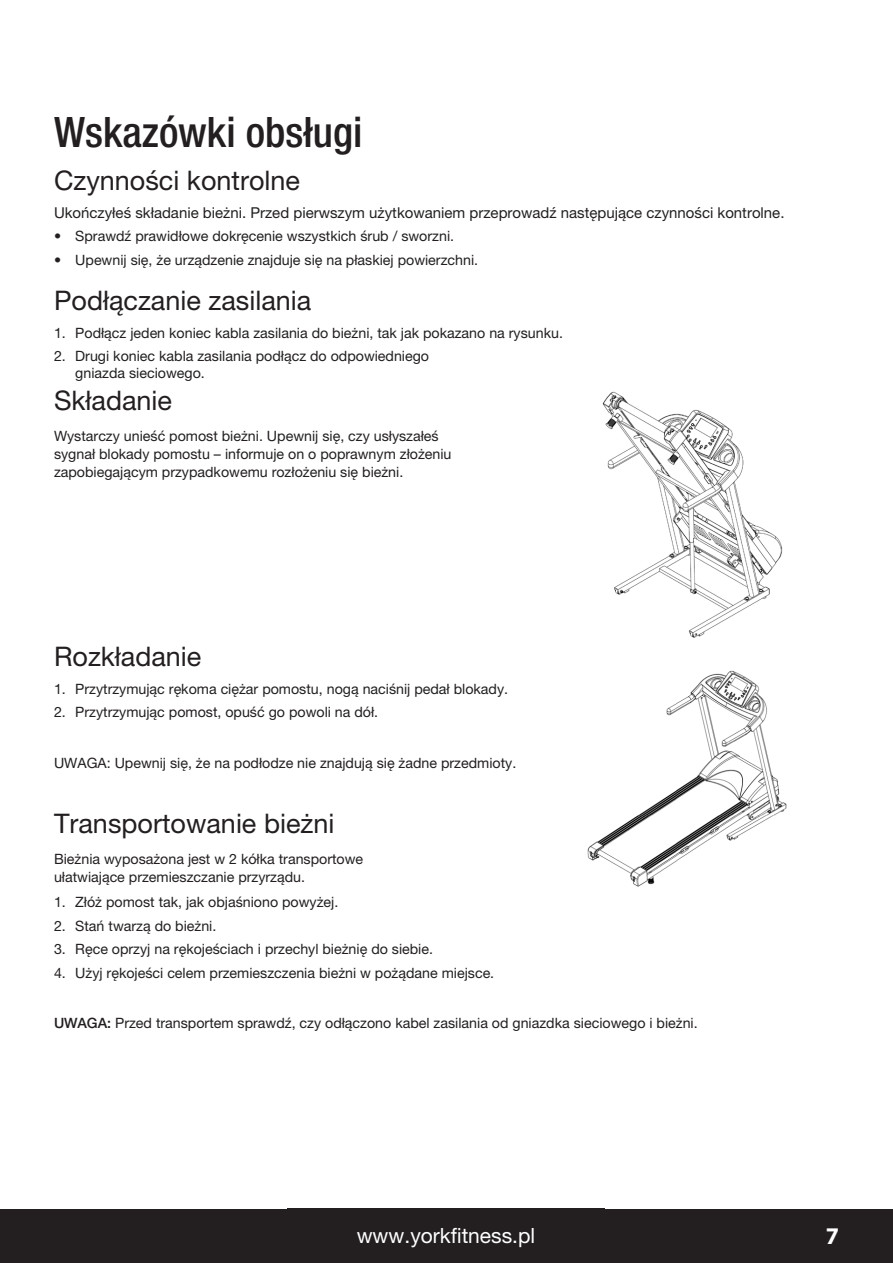
<style>
.page{position:relative;width:893px;height:1263px;background:#fff}
.page>*{position:absolute;margin:0;border:0;box-sizing:border-box;transform-origin:0 0}
.Head_1{font:500 condensed 42px "Helvetica Neue LT Pro";color:#231f20}
.Head_2{font:27px "Helvetica Neue LT Pro";color:#231f20}
.t1{font:700 24px "Myriad Pro";color:#fff}
.t2{font:21px "Helvetica Neue LT Pro";color:#fff}
.Body_10{font:15px "Helvetica Neue LT Pro";color:#231f20}
.Body{font:14.25px/18px "Helvetica Neue LT Pro";color:#231f20}
.Indent{font:14.25px/17.1px "Helvetica Neue LT Pro";color:#231f20}
.s1{font-weight:500}
</style>
<div class="page">
<hr style="left:0;top:1209px;width:1px;height:54px;background:#231f20">
<div style="left:1px;top:1209px;width:892px;height:54px;background:#231f20"></div>
<img style="left:602px;top:391px;width:180px;height:247px">
<img style="left:587px;top:670px;width:200px;height:217px">
<p class="Head_1" style="left:54px;top:107px;width:310px">Wskazówki obsługi</p>
<p class="Head_2" style="left:54px;top:164px;width:247px">Czynności kontrolne</p>
<p class="Body_10" style="left:54px;top:204px;width:732px">Ukończyłeś składanie bieżni. Przed pierwszym użytkowaniem przeprowadź następujące czynności kontrolne.</p>
<p class="Body" style="left:54px;top:227px;width:402px">• Sprawdź prawidłowe dokręcenie wszystkich śrub / sworzni.</p>
<p class="Body" style="left:54px;top:251px;width:426px">• Upewnij się, że urządzenie znajduje się na płaskiej powierzchni.</p>
<p class="Head_2" style="left:54px;top:284px;width:259px">Podłączanie zasilania</p>
<p class="Indent" style="left:54px;top:324px;width:510px">1. Podłącz jeden koniec kabla zasilania do bieżni, tak jak pokazano na rysunku.</p>
<p class="Indent" style="left:75px;top:347px;width:355px;text-indent:-21px">2. Drugi koniec kabla zasilania podłącz do odpowiedniego gniazda sieciowego.</p>
<p class="Head_2" style="left:54px;top:384px;width:120px">Składanie</p>
<p class="Body" style="left:54px;top:427px;width:399px">Wystarczy unieść pomost bieżni. Upewnij się, czy usłyszałeś sygnał blokady pomostu – informuje on o poprawnym złożeniu zapobiegającym przypadkowemu rozłożeniu się bieżni.</p>
<p class="Head_2" style="left:54px;top:640px;width:149px">Rozkładanie</p>
<p class="Indent" style="left:54px;top:680px;width:456px">1. Przytrzymując rękoma ciężar pomostu, nogą naciśnij pedał blokady.</p>
<p class="Indent" style="left:54px;top:703px;width:326px">2. Przytrzymując pomost, opuść go powoli na dół.</p>
<p class="Body" style="left:54px;top:754px;width:464px">UWAGA: Upewnij się, że na podłodze nie znajdują się żadne przedmioty.</p>
<p class="Head_2" style="left:54px;top:807px;width:282px">Transportowanie bieżni</p>
<p class="Body" style="left:54px;top:849px;width:311px">Bieżnia wyposażona jest w 2 kółka transportowe ułatwiające przemieszczanie przyrządu.</p>
<p class="Indent" style="left:54px;top:893px;width:286px">1. Złóż pomost tak, jak objaśniono powyżej.</p>
<p class="Indent" style="left:54px;top:917px;width:164px">2. Stań twarzą do bieżni.</p>
<p class="Indent" style="left:54px;top:940px;width:381px">3. Ręce oprzyj na rękojeściach i przechyl bieżnię do siebie.</p>
<p class="Indent" style="left:54px;top:964px;width:442px">4. Użyj rękojeści celem przemieszczenia bieżni w pożądane miejsce.</p>
<p class="Body" style="left:54px;top:1014px;width:645px"><span class="s1">UWAGA:</span> Przed transportem sprawdź, czy odłączono kabel zasilania od gniazdka sieciowego i bieżni.</p>
<h3 class="t2" style="left:357px;top:1223px;width:180px">www.yorkfitness.pl</h3>
<h3 class="t1" style="left:826px;top:1220px;width:15px">7</h3>
</div>
